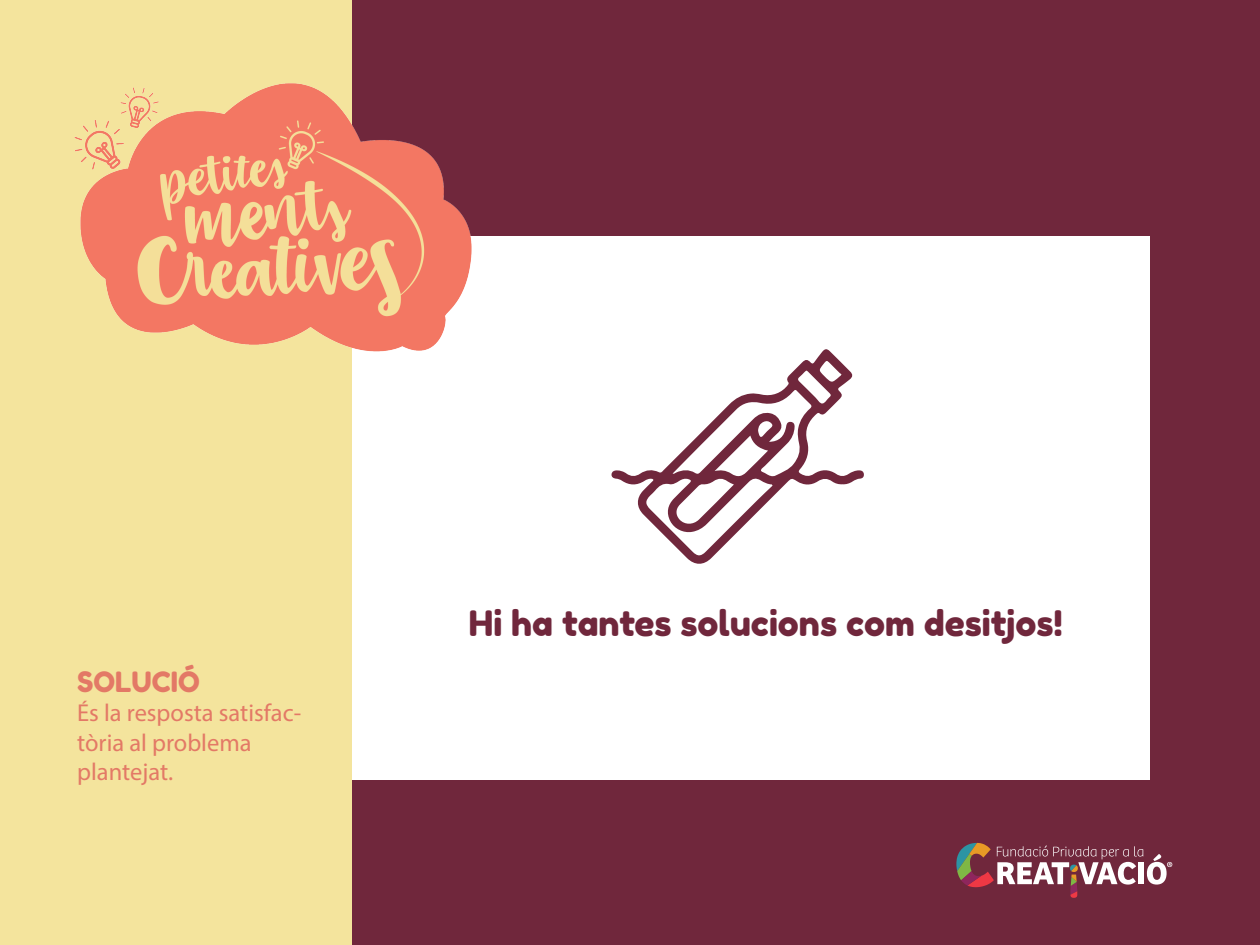
<style>
.page{position:relative;width:1260px;height:945px;background:#70273c}
.page>*{position:absolute;margin:0;border:0;box-sizing:border-box;transform-origin:0 0}
.t1{font:35px "Fredoka One";color:#70273c}
.t2{font:28px "Fredoka One";color:#e37966}
.t3{font:24.5px/29.4px "Myriad Pro";color:#e37966}
</style>
<div class="page">
<div style="left:326px;top:236px;width:824px;height:544px;background:#fff"></div>
<div style="left:0;top:0;width:352px;height:945px;background:#f4e49d"></div>
<svg style="left:956px;top:843px;width:216px;height:55px"></svg>
<img style="left:74px;top:83px;width:398px;height:269px">
<svg style="left:611px;top:349px;width:253px;height:215px"></svg>
<p class="t2" style="left:77px;top:665px;width:124px">SOLUCIÓ</p>
<p class="t3" style="left:77px;top:698px;width:226px">És la resposta satisfac&shy;tòria al problema plantejat.</p>
<h1 class="t1" style="left:469px;top:602px;width:595px">Hi ha tantes solucions com desitjos!</h1>
</div>
